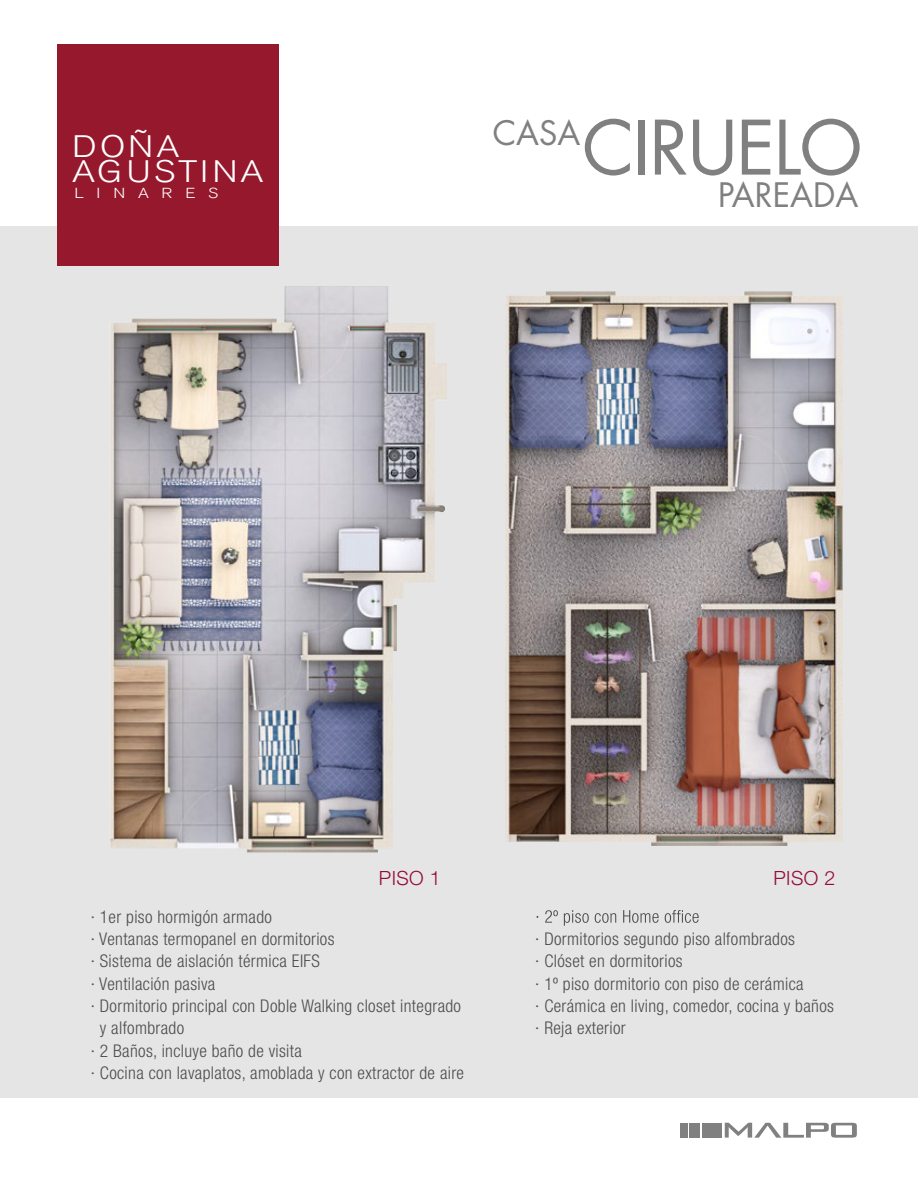
<style>
.page{position:relative;width:918px;height:1188px;background:#fff}
.page>*{position:absolute;margin:0;border:0;box-sizing:border-box;transform-origin:0 0}
.t1{font:72.9px "Futura Std";letter-spacing:-.02em;color:#808080}
.t2{font:300 49.2px/40.7px "Akzidenz Grotesk BQ";letter-spacing:.025em;color:#fff;scale:1.16 1}
.t3{font:32.85px "Futura Std";color:#808080}
.t4{font:300 30.9px/25.3px "Akzidenz Grotesk BQ";letter-spacing:.08em;color:#fff;scale:1.16 1}
.t5{font:300 25.8px "Akzidenz Grotesk BQ";letter-spacing:.365em;color:#fff;scale:1.16 1}
.t6{font:300 19.65px "Helvetica Neue LT Std";letter-spacing:.02em;color:#950c38}
.t7{font:300 condensed 17.55px/22.4px "Helvetica Neue LT Std";letter-spacing:.02em;color:#4d4d4d}
.t8{font:300 14.4px "Akzidenz Grotesk BQ";letter-spacing:.76em;color:#fff;scale:1.16 1}
</style>
<div class="page">
<div style="left:0;top:226px;width:918px;height:872px;background:#e5e5e5"></div>
<div style="left:681px;top:1123px;width:7px;height:14px;background:#808080"></div>
<div style="left:689px;top:1123px;width:11px;height:14px;background:#808080"></div>
<div style="left:702px;top:1123px;width:19px;height:14px;background:#808080"></div>
<svg style="left:725px;top:1123px;width:132px;height:15px"></svg>
<svg style="left:536px;top:910px;width:163px;height:16px"></svg>
<img style="left:110px;top:286px;width:337px;height:566px">
<img style="left:505px;top:291px;width:338px;height:555px">
<div style="left:57px;top:45px;width:221px;height:221px;background:#95182d"></div>
<h2 class="t2" style="left:69px;top:104px;width:170px">VILLA<br>RENKU</h2>
<h3 class="t5" style="left:71px;top:184px;width:126px">RENGO</h3>
<h3 class="t4" style="left:72px;top:134px;width:166px">DOÑA<br>AGUSTINA</h3>
<p class="t8" style="left:75px;top:184px;width:125px">LINARES</p>
<h1 class="t1" style="left:582px;top:101px;width:281px">CIRUELO</h1>
<h3 class="t3" style="left:493px;top:112px;width:89px">CASA</h3>
<h3 class="t3" style="left:718px;top:173px;width:142px">PAREADA</h3>
<p class="t6" style="left:379px;top:866px;width:63px">PISO 1</p>
<p class="t6" style="left:774px;top:866px;width:63px">PISO 2</p>
<p class="t7" style="left:91px;top:905px;width:183px">· 1er piso hormigón armado</p>
<p class="t7" style="left:91px;top:927px;width:245px">· Ventanas termopanel en dormitorios</p>
<p class="t7" style="left:91px;top:950px;width:231px">· Sistema de aislación térmica EIFS</p>
<p class="t7" style="left:91px;top:972px;width:126px">· Ventilación pasiva</p>
<p class="t7" style="left:91px;top:994px;width:372px">· Dormitorio principal con Doble Walking closet integrado</p>
<p class="t7" style="left:100px;top:1017px;width:86px">y alfombrado</p>
<p class="t7" style="left:91px;top:1039px;width:213px">· 2 Baños, incluye baño de visita</p>
<p class="t7" style="left:91px;top:1061px;width:375px">· Cocina con lavaplatos, amoblada y con extractor de aire</p>
<p class="t7" style="left:535px;top:927px;width:300px">· Dormitorios segundo piso alfombrados<br>· Clóset en dormitorios<br>· 1º piso dormitorio con piso de cerámica<br>· Cerámica en living, comedor, cocina y baños · Reja exterior</p>
</div>
